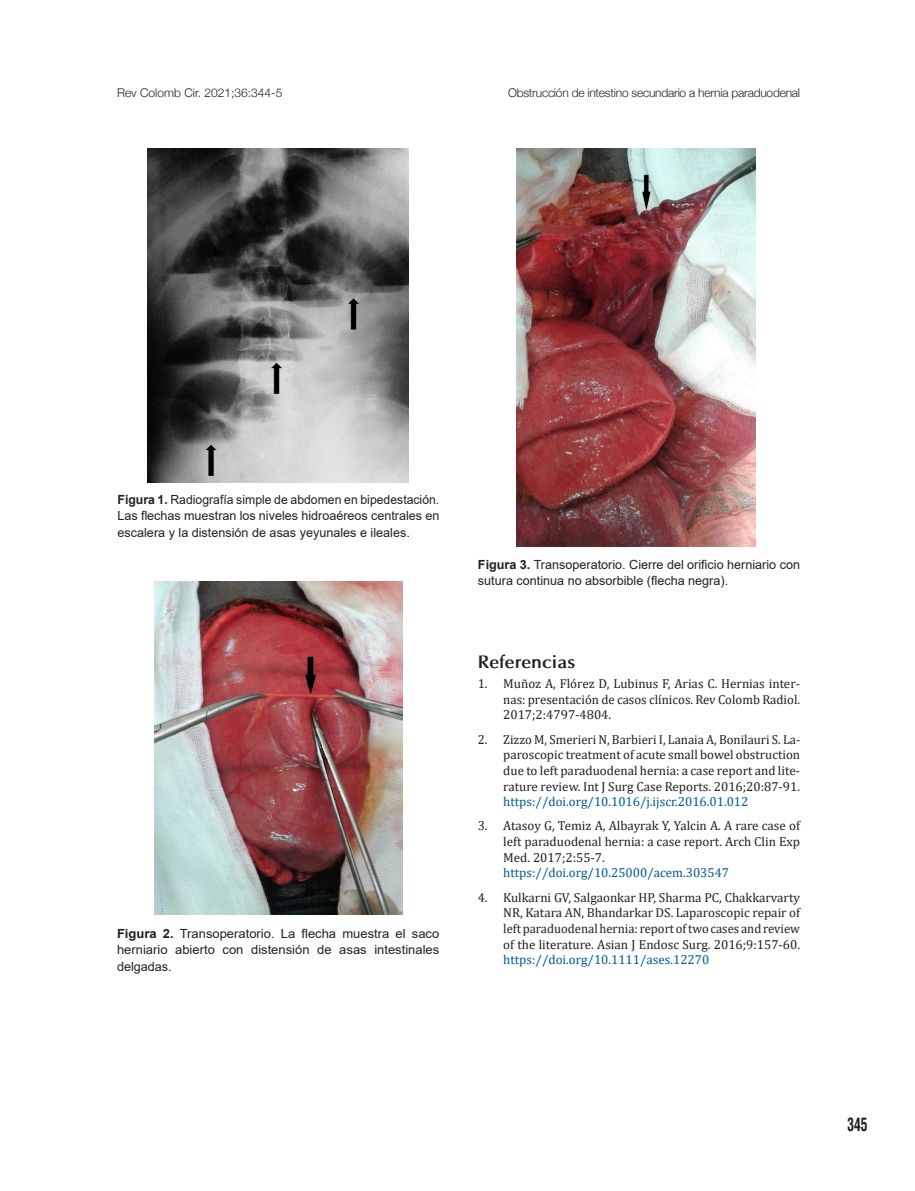
<style>
.page{position:relative;width:915px;height:1191px;background:#fff}
.page>*{position:absolute;margin:0;border:0;box-sizing:border-box;transform-origin:0 0}
.TITULOSS{font:700 18px "Optima";color:#231f20}
.t1{font:700 condensed 18px "Helvetica LT Std";color:#231f20;scale:.75 1}
.BIBLIOGRAFIA{font:13.05px/15.6px "Cambria";color:#231f20;text-align:justify}
.FIGURAS{font:12.6px/16.5px "Arial";color:#231f20;text-align:justify}
.t2{font:300 12px "Helvetica Neue";letter-spacing:-.02em;color:#231f20}
.t3{font:300 12px "Helvetica Neue";color:#231f20}
.s1{font-weight:700}
.s2{color:#005996}
</style>
<div class="page">
<img style="left:148px;top:149px;width:260px;height:334px">
<img style="left:154px;top:581px;width:249px;height:334px">
<img style="left:516px;top:149px;width:239px;height:397px">
<p class="t3" style="left:117px;top:86px;width:167px">Rev Colomb Cir. 2021;36:344-5</p>
<p class="t2" style="left:508px;top:86px;width:293px">Obstrucción de intestino secundario a hernia paraduodenal</p>
<p class="FIGURAS" style="left:117px;top:491px;width:323px"><span class="s1">Figura 1.</span> Radiografía simple de abdomen en bipedestación.<br>Las flechas muestran los niveles hidroaéreos centrales en escalera y la distensión de asas yeyunales e ileales.</p>
<p class="FIGURAS" style="left:117px;top:924px;width:324px"><span class="s1">Figura 2.</span> Transoperatorio. La flecha muestra el saco herniario abierto con distensión de asas intestinales delgadas.</p>
<p class="FIGURAS" style="left:478px;top:556px;width:323px"><span class="s1">Figura 3.</span> Transoperatorio. Cierre del orificio herniario con sutura continua no absorbible (flecha negra).</p>
<p class="TITULOSS" style="left:477px;top:651px;width:99px">Referencias</p>
<p class="BIBLIOGRAFIA" style="left:503px;top:676px;width:298px;text-indent:-26px">1. Muñoz A, Flórez D, Lubinus F, Arias C. Hernias inter&shy;nas: presentación de casos clínicos. Rev Colomb Radiol.<br>2017;2:4797-4804.</p>
<p class="BIBLIOGRAFIA" style="left:503px;top:731px;width:298px;text-indent:-26px">2. Zizzo M, Smerieri N, Barbieri I, Lanaia A, Bonilauri S. La&shy;paroscopic treatment of acute small bowel obstruction due to left paraduodenal hernia: a case report and lite&shy;rature review. Int J Surg Case Reports. 2016;20:87-91. <span class="s2">https://doi.org/10.1016/j.ijscr.2016.01.012</span></p>
<p class="BIBLIOGRAFIA" style="left:503px;top:818px;width:298px;text-align:left;text-indent:-26px">3. Atasoy G, Temiz A, Albayrak Y, Yalcin A. A rare case of left paraduodenal hernia: a case report. Arch Clin Exp Med. 2017;2:55-7. <span class="s2">https://doi.org/10.25000/acem.303547</span></p>
<p class="BIBLIOGRAFIA" style="left:503px;top:889px;width:298px;text-indent:-26px">4. Kulkarni GV, Salgaonkar HP, Sharma PC, Chakkarvarty NR, Katara AN, Bhandarkar DS. Laparoscopic repair of left paraduodenal hernia: report of two cases and review of the literature. Asian J Endosc Surg. 2016;9:157-60. <span class="s2">https://doi.org/10.1111/ases.12270</span></p>
<h1 class="t1" style="left:847px;top:1113px;width:28px">345</h1>
</div>
